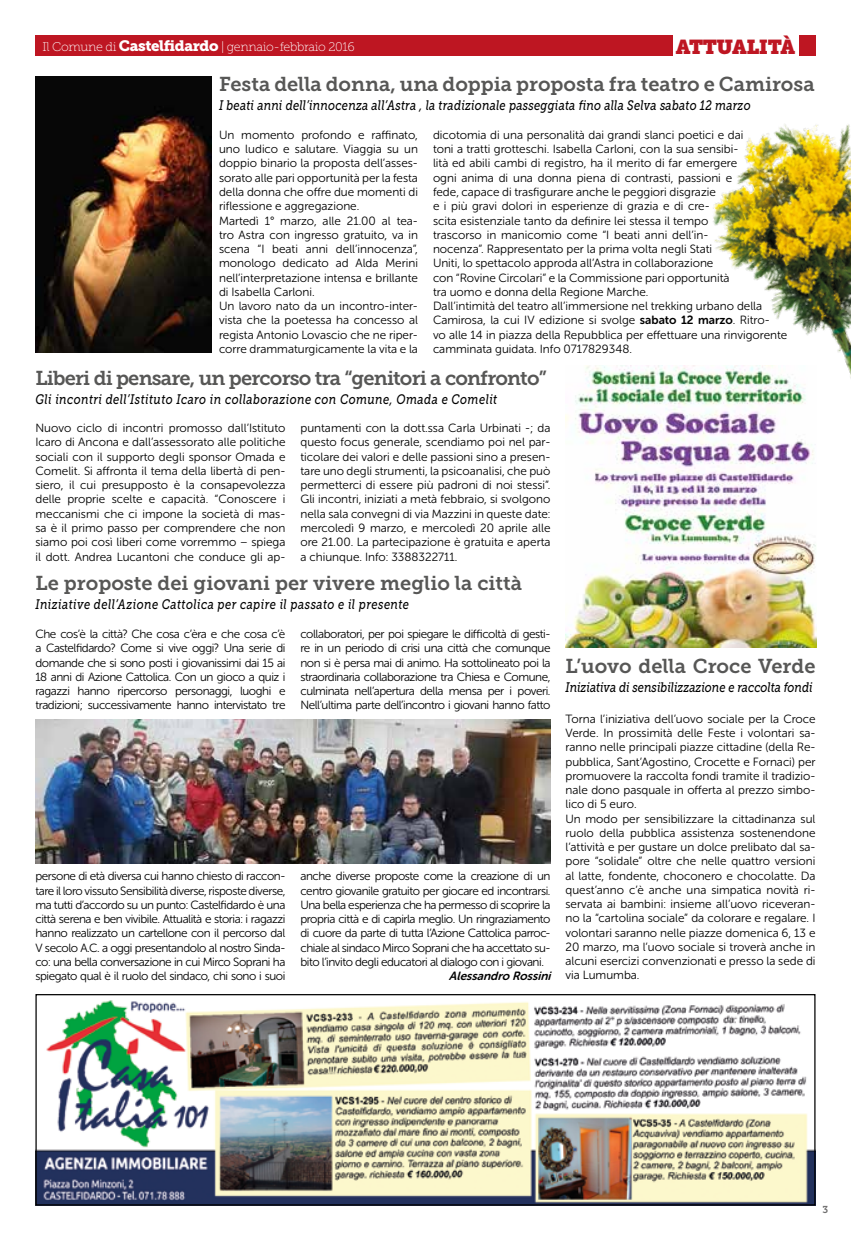
<style>
.page{position:relative;width:851px;height:1241px;background:#fff}
.page>*{position:absolute;margin:0;border:0;box-sizing:border-box;transform-origin:0 0}
.t1{font:20px "Museo Slab 700";color:#575756}
.t2{font:20px "Museo Slab 700";letter-spacing:-.04em;color:#575756}
.t3{font:20px "Museo Slab";letter-spacing:-.025em;color:#be1622}
.t4{font:italic 13.75px "Museo Slab 500";letter-spacing:.04em;color:#000;scale:.81 1}
.t5{font:italic 13.75px "Museo Slab 500";letter-spacing:.02em;color:#000;scale:.81 1}
.t6{font:italic 13.75px "Museo Slab 500";color:#000;scale:.81 1}
.t7{font:12.5px "Museo Slab 100";letter-spacing:-.025em;color:#fff}
.t8{font:11.88px/14.2px "Museo Sans Rounded 300";color:#000;text-align:justify}
.t9{font:italic 11.88px "Museo Sans Rounded 700";color:#000}
.t10{font:10px "Museo Slab 700";color:#706f6f}
.s1{font-family:"Museo Sans Rounded 700"}
.s2{font-family:"Museo Slab 900";font-size:15px}
</style>
<div class="page">
<div style="left:35px;top:35px;width:780px;height:21px;background:#be1622"></div>
<div style="left:672px;top:30px;width:126px;height:34px;background:#fff"></div>
<img style="left:37px;top:995px;width:776px;height:208px">
<div style="left:35px;top:993px;width:780px;height:212px;border:1px solid #000"></div>
<img style="left:35px;top:76px;width:177px;height:277px">
<img style="left:713px;top:124px;width:137px;height:249px">
<img style="left:565px;top:365px;width:251px;height:282px">
<img style="left:35px;top:719px;width:515px;height:144px">
<h1 class="t3" style="left:675px;top:36px;width:121px">ATTUALITÀ</h1>
<h1 class="t1" style="left:219px;top:73px;width:597px">Festa della donna, una doppia proposta fra teatro e Camirosa</h1>
<p class="t5" style="left:219px;top:98px;width:657px">I beati anni dell’innocenza all’Astra , la tradizionale passeggiata fino alla Selva sabato 12 marzo</p>
<p class="t8" style="left:219px;top:128px;width:200px;text-align:left">Un momento profondo e raffinato, uno ludico e salutare. Viaggia su un doppio binario la proposta dell’asses&shy;sorato alle pari opportunità per la festa della donna che offre due momenti di riflessione e aggregazione.<br>Martedì 1° marzo, alle 21.00 al tea&shy;tro Astra con ingresso gratuito, va in scena “I beati anni dell’innocenza”, monologo dedicato ad Alda Merini nell’interpretazione intensa e brillante di Isabella Carloni.<br>Un lavoro nato da un incontro-inter&shy;vista che la poetessa ha concesso al regista Antonio Lovascio che ne riper&shy;corre drammaturgicamente la vita e la</p>
<p class="t8" style="left:433px;top:128px;width:355px;text-align:left">dicotomia di una personalità dai grandi slanci poetici e dai<br>toni a tratti grotteschi. Isabella Carloni, con la sua sensibi-<br>lità ed abili cambi di registro, ha il merito di far emergere<br>ogni anima di una donna piena di contrasti, passioni e<br>fede, capace di trasfigurare anche le peggiori disgrazie<br>e i più gravi dolori in esperienze di grazia e di cre-<br>scita esistenziale tanto da definire lei stessa il tempo<br>trascorso in manicomio come “I beati anni dell’in-<br>nocenza”. Rappresentato per la prima volta negli Stati<br>Uniti, lo spettacolo approda all’Astra in collaborazione<br>con “Rovine Circolari” e la Commissione pari opportunità<br>tra uomo e donna della Regione Marche.<br>Dall’intimità del teatro all’immersione nel trekking urbano della Camirosa, la cui IV edizione si svolge <span class="s1">sabato 12 marzo</span>. Ritro-<br>vo alle 14 in piazza della Repubblica per effettuare una rinvigorente camminata guidata. Info 0717829348.</p>
<h1 class="t2" style="left:35px;top:366px;width:512px">Liberi di pensare, un percorso tra “genitori a confronto”</h1>
<p class="t4" style="left:35px;top:391px;width:571px">Gli incontri dell’Istituto Icaro in collaborazione con Comune, Omada e Comelit</p>
<p class="t8" style="left:35px;top:421px;width:251px">Nuovo ciclo di incontri promosso dall’Istituto Icaro di Ancona e dall’assessorato alle politiche sociali con il supporto degli sponsor Omada e Comelit. Si affronta il tema della libertà di pen&shy;siero, il cui presupposto è la consapevolezza delle proprie scelte e capacità. “Conoscere i meccanismi che ci impone la società di mas&shy;sa è il primo passo per comprendere che non siamo poi così liberi come vorremmo – spiega il dott. Andrea Lucantoni che conduce gli ap-</p>
<p class="t8" style="left:300px;top:421px;width:251px">puntamenti con la dott.ssa Carla Urbinati -; da questo focus generale, scendiamo poi nel par&shy;ticolare dei valori e delle passioni sino a presen&shy;tare uno degli strumenti, la psicoanalisi, che può permetterci di essere più padroni di noi stessi”.<br>Gli incontri, iniziati a metà febbraio, si svolgono nella sala convegni di via Mazzini in queste date: mercoledì 9 marzo, e mercoledì 20 aprile alle ore 21.00. La partecipazione è gratuita e aperta a chiunque. Info: 3388322711.</p>
<p class="t7" style="left:43px;top:40px;width:314px">Il Comune di <span class="s2">Castelfidardo</span> | gennaio-febbraio 2016</p>
<h1 class="t1" style="left:35px;top:572px;width:488px">Le proposte dei giovani per vivere meglio la città</h1>
<p class="t4" style="left:35px;top:597px;width:462px">Iniziative dell’Azione Cattolica per capire il passato e il presente</p>
<p class="t8" style="left:35px;top:626px;width:251px">Che cos’è la città? Che cosa c’èra e che cosa c’è a Castelfidardo? Come si vive oggi? Una serie di domande che si sono posti i giovanissimi dai 15 ai 18 anni di Azione Cattolica. Con un gioco a quiz i ragazzi hanno ripercorso personaggi, luoghi e tradizioni; successivamente hanno intervistato tre</p>
<p class="t8" style="left:300px;top:626px;width:251px">collaboratori, per poi spiegare le difficoltà di gesti&shy;re in un periodo di crisi una città che comunque non si è persa mai di animo. Ha sottolineato poi la straordinaria collaborazione tra Chiesa e Comune, culminata nell’apertura della mensa per i poveri.<br>Nell’ultima parte dell’incontro i giovani hanno fatto</p>
<p class="t8" style="left:35px;top:869px;width:251px">persone di età diversa cui hanno chiesto di raccon&shy;tare il loro vissuto Sensibilità diverse, risposte diverse, ma tutti d’accordo su un punto: Castelfidardo è una città serena e ben vivibile. Attualità e storia: i ragazzi hanno realizzato un cartellone con il percorso dal V secolo A.C. a oggi presentandolo al nostro Sinda&shy;co: una bella conversazione in cui Mirco Soprani ha spiegato qual è il ruolo del sindaco, chi sono i suoi</p>
<p class="t8" style="left:300px;top:869px;width:251px">anche diverse proposte come la creazione di un centro giovanile gratuito per giocare ed incontrarsi.<br>Una bella esperienza che ha permesso di scoprire la propria città e di capirla meglio. Un ringraziamento di cuore da parte di tutta l’Azione Cattolica parroc&shy;chiale al sindaco Mirco Soprani che ha accettato su&shy;bito l’invito degli educatori al dialogo con i giovani.</p>
<p class="t9" style="left:449px;top:969px;width:107px">Alessandro Rossini</p>
<h1 class="t1" style="left:565px;top:654px;width:251px">L’uovo della Croce Verde</h1>
<p class="t6" style="left:565px;top:679px;width:306px">Iniziativa di sensibilizzazione e raccolta fondi</p>
<p class="t8" style="left:565px;top:711px;width:251px;text-align:left">Torna l’iniziativa dell’uovo sociale per la Croce Verde. In prossimità delle Feste i volontari sa&shy;ranno nelle principali piazze cittadine (della Re&shy;pubblica, Sant’Agostino, Crocette e Fornaci) per promuovere la raccolta fondi tramite il tradizio&shy;nale dono pasquale in offerta al prezzo simbo&shy;lico di 5 euro.<br>Un modo per sensibilizzare la cittadinanza sul ruolo della pubblica assistenza sostenendone l’attività e per gustare un dolce prelibato dal sa&shy;pore “solidale” oltre che nelle quattro versioni al latte, fondente, choconero e chocolatte. Da quest’anno c’è anche una simpatica novità ri&shy;servata ai bambini: insieme all’uovo riceveran&shy;no la “cartolina sociale” da colorare e regalare. I volontari saranno nelle piazze domenica 6, 13 e 20 marzo, ma l’uovo sociale si troverà anche in alcuni esercizi convenzionati e presso la sede di via Lumumba.</p>
<p class="t10" style="left:822px;top:1203px;width:7px">3</p>
</div>
